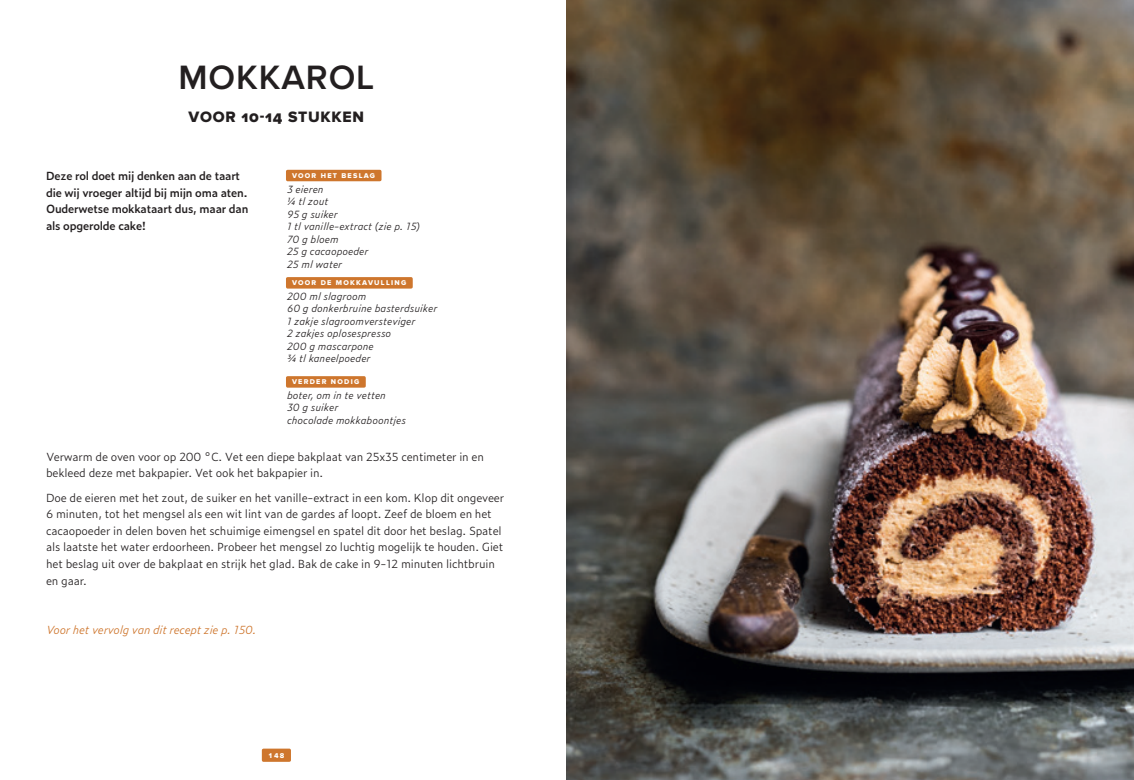
<style>
.page{position:relative;width:1134px;height:780px;background:#fff}
.page>*{position:absolute;margin:0;border:0;box-sizing:border-box;transform-origin:0 0}
.t1{font:600 35px "Proxima Nova";letter-spacing:.025em;color:#231f20}
.t2{font:15.62px "Proxima Nova Extrabld";letter-spacing:.05em;color:#231f20}
.t3{font:300 11.25px/16.5px "Zeitung Pro";letter-spacing:-.015em;color:#231f20}
.t4{font:600 11.25px/16.5px "Zeitung Pro";letter-spacing:-.015em;color:#231f20}
.t5{font:italic 300 11.25px "Zeitung Pro";letter-spacing:-.015em;color:#ce762d}
.t6{font:italic 300 10px/12.5px "Zeitung Pro";color:#231f20}
.t7{font:7.25px "Proxima Nova Extrabld";letter-spacing:.175em;color:#fff}
</style>
<div class="page">
<div style="left:262px;top:748px;width:29px;height:13px;background:#ce762d;border-radius:2px"></div>
<img style="left:567px;top:0;width:567px;height:780px">
<div style="left:286px;top:170px;width:95px;height:11px;background:#ce762d;border-radius:2px"></div>
<div style="left:286px;top:277px;width:127px;height:11px;background:#ce762d;border-radius:2px"></div>
<div style="left:286px;top:376px;width:80px;height:11px;background:#ce762d;border-radius:2px"></div>
<h1 class="t1" style="left:178px;top:57px;width:198px">MOKKAROL</h1>
<h2 class="t2" style="left:189px;top:108px;width:177px">VOOR 10-14 STUKKEN</h2>
<p class="t4" style="left:46px;top:167px;width:204px">Deze rol doet mij denken aan de taart die wij vroeger altijd bij mijn oma aten.<br>Ouderwetse mokkataart dus, maar dan als opgerolde cake!</p>
<p class="t7" style="left:292px;top:171px;width:84px">VOOR HET BESLAG</p>
<p class="t6" style="left:287px;top:182px;width:135px">3 eieren<br>¼ tl zout<br>95 g suiker<br>1 tl vanille-extract (zie p. 15)<br>70 g bloem<br>25 g cacaopoeder<br>25 ml water</p>
<p class="t7" style="left:292px;top:279px;width:116px">VOOR DE MOKKAVULLING</p>
<p class="t6" style="left:287px;top:289px;width:152px">200 ml slagroom<br>60 g donkerbruine basterdsuiker<br>1 zakje slagroomversteviger<br>2 zakjes oplosespresso<br>200 g mascarpone<br>¾ tl kaneelpoeder</p>
<p class="t7" style="left:292px;top:378px;width:69px">VERDER NODIG</p>
<p class="t6" style="left:287px;top:388px;width:120px">boter, om in te vetten<br>30 g suiker<br>chocolade mokkaboontjes</p>
<p class="t3" style="left:46px;top:448px;width:439px">Verwarm de oven voor op 200 °C. Vet een diepe bakplaat van 25x35 centimeter in en bekleed deze met bakpapier. Vet ook het bakpapier in.</p>
<p class="t3" style="left:46px;top:489px;width:460px">Doe de eieren met het zout, de suiker en het vanille-extract in een kom. Klop dit ongeveer 6 minuten, tot het mengsel als een wit lint van de gardes af loopt. Zeef de bloem en het cacaopoeder in delen boven het schuimige eimengsel en spatel dit door het beslag. Spatel als laatste het water erdoorheen. Probeer het mengsel zo luchtig mogelijk te houden. Giet het beslag uit over de bakplaat en strijk het glad. Bak de cake in 9-12 minuten lichtbruin en gaar.</p>
<p class="t5" style="left:46px;top:621px;width:212px">Voor het vervolg van dit recept zie p. 150.</p>
<p class="t7" style="left:268px;top:751px;width:18px">148</p>
</div>
